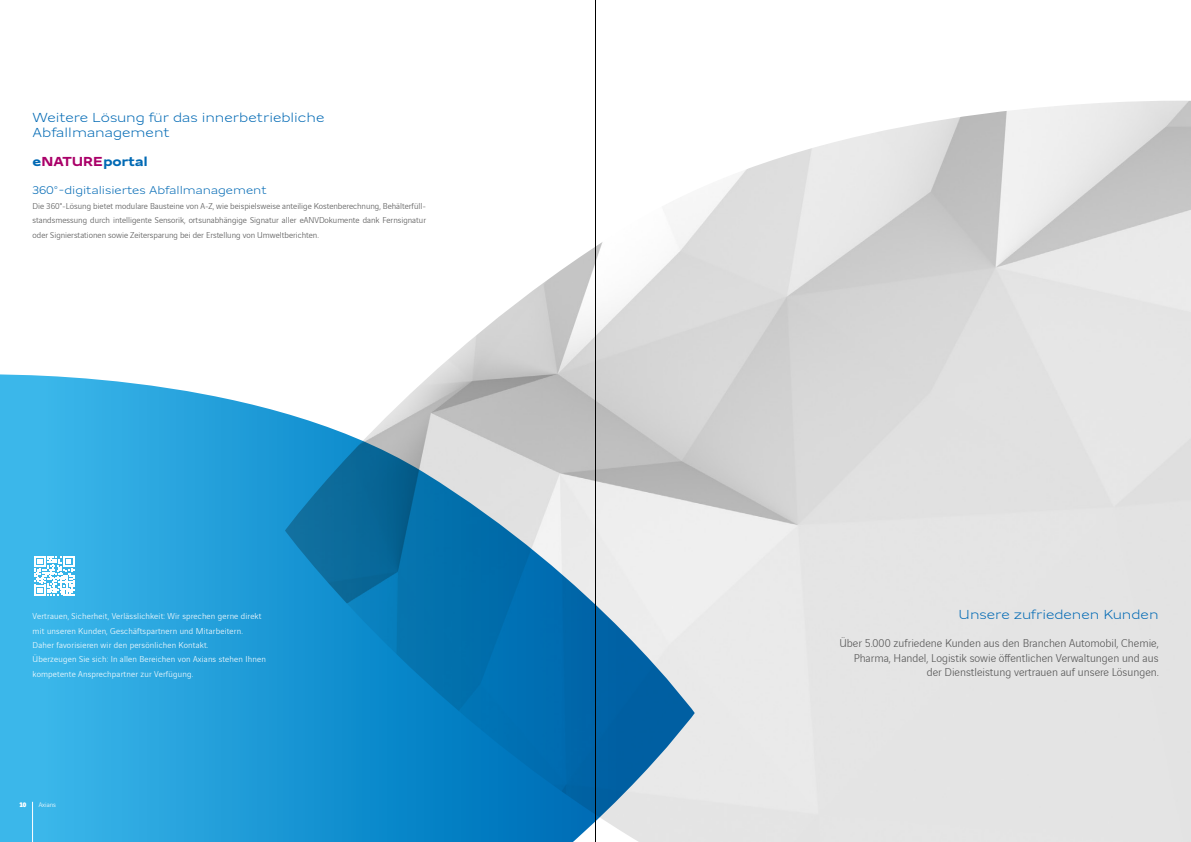
<style>
.page{position:relative;width:1191px;height:842px;background:#fff}
.page>*{position:absolute;margin:0;border:0;box-sizing:border-box;transform-origin:0 0}
.t1{font:300 14px/14.4px "Vinci Sans Expanded";color:#0069b4}
.t2{font:700 14px "Vinci Sans Expanded";color:#0069b4}
.t3{font:300 12px/14.4px "Vinci Sans";color:#565656;text-align:right}
.t4{font:300 12px "Vinci Sans Expanded";color:#0069b4}
.t5{font:300 9px/14.4px "Vinci Sans";color:#565656;text-align:justify}
.t6{font:300 9px/14.4px "Vinci Sans";letter-spacing:.02em;color:#fff}
.t7{font:300 7px "Vinci Sans";color:#fff}
.t8{font:900 7px "Vinci Sans";color:#fff}
.s1{color:#aa0069}
</style>
<div class="page">
<svg style="left:0;top:373px;width:694px;height:469px;background:#48a3d0"></svg>
<svg style="left:34px;top:556px;width:40px;height:40px"></svg>
<hr style="left:32px;top:802px;width:1px;height:40px;background:#fff">
<hr style="left:595px;top:0;width:1px;height:842px;background:#000">
<h1 class="t1" style="left:33px;top:110px;width:293px">Weitere Lösung für das innerbetriebliche<br>Abfallmanagement</h1>
<h1 class="t2" style="left:33px;top:150px;width:116px">e<span class="s1">NATURE</span>portal</h1>
<h2 class="t4" style="left:33px;top:182px;width:236px">360°-digitalisiertes Abfallmanagement</h2>
<p class="t5" style="left:33px;top:198px;width:395px">Die 360°-Lösung bietet modulare Bausteine von A-Z, wie beispielsweise anteilige Kostenberechnung, Behälterfüll&shy;standsmessung durch intelligente Sensorik, ortsunabhängige Signatur aller eANVDokumente dank Fernsignatur oder Signierstationen sowie Zeitersparung bei der Erstellung von Umweltberichten.</p>
<p class="t6" style="left:33px;top:608px;width:235px">Vertrauen, Sicherheit, Verlässlichkeit: Wir sprechen gerne direkt mit unseren Kunden, Geschäftspartnern und Mitarbeitern.<br>Daher favorisieren wir den persönlichen Kontakt.<br>Überzeugen Sie sich: In allen Bereichen von Axians stehen Ihnen kompetente Ansprechpartner zur Verfügung.</p>
<p class="t8" style="left:19px;top:798px;width:8px">10</p>
<p class="t7" style="left:39px;top:799px;width:19px">Axians</p>
<h1 class="t1" style="left:958px;top:606px;width:202px">Unsere zufriedenen Kunden</h1>
<h2 class="t3" style="left:839px;top:635px;width:321px">Über 5.000 zufriedene Kunden aus den Branchen Automobil, Chemie,<br>Pharma, Handel, Logistik sowie öffentlichen Verwaltungen und aus der Dienstleistung vertrauen auf unsere Lösungen.</h2>
</div>
